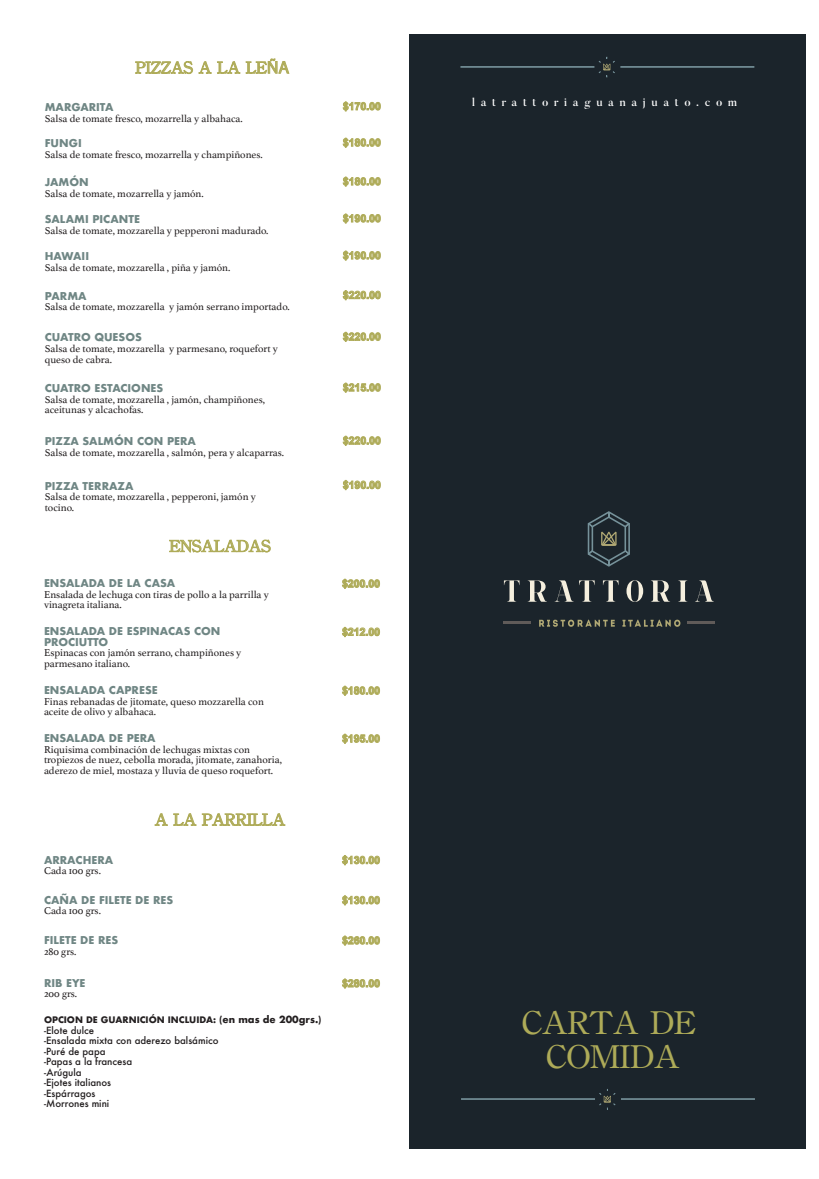
<style>
.page{position:relative;width:819px;height:1179px;background:#fff}
.page>*{position:absolute;margin:0;border:0;box-sizing:border-box;transform-origin:0 0}
.t1{font:35px/34.1px "DF Kai Shu SB Estd BF";color:#aeab58;text-align:center}
.t2{font:17.5px "DF Kai Shu SB Estd BF";color:#aeab58}
.t3{font:500 11.38px "Butler";letter-spacing:.5em;color:#fff}
.t4{font:10.5px/10.5px "Athelas";color:#231f20}
.t5{font:700 10.5px/10.5px "Futura";color:#6f8684}
.t6{font:700 10.5px "Arial";color:#aeab58}
.t7{font:500 9.62px/10.5px "Futura";color:#231f20}
.t8{font:700 8.75px "Futura";color:#231f20}
.s1{font-family:"Myriad Pro"}
.s2{font-size:9.62px}
</style>
<div class="page">
<svg style="left:169px;top:539px;width:101px;height:13px"></svg>
<svg style="left:155px;top:813px;width:41px;height:12px"></svg>
<svg style="left:202px;top:813px;width:83px;height:12px"></svg>
<svg style="left:135px;top:61px;width:58px;height:13px"></svg>
<svg style="left:199px;top:61px;width:12px;height:12px"></svg>
<svg style="left:217px;top:61px;width:23px;height:12px"></svg>
<svg style="left:246px;top:59px;width:43px;height:15px"></svg>
<svg style="left:343px;top:102px;width:37px;height:9px"></svg>
<svg style="left:343px;top:138px;width:37px;height:9px"></svg>
<svg style="left:343px;top:177px;width:37px;height:9px"></svg>
<svg style="left:343px;top:214px;width:37px;height:9px"></svg>
<svg style="left:343px;top:251px;width:37px;height:9px"></svg>
<svg style="left:343px;top:290px;width:37px;height:10px"></svg>
<svg style="left:343px;top:332px;width:37px;height:9px"></svg>
<svg style="left:343px;top:383px;width:37px;height:9px"></svg>
<svg style="left:343px;top:436px;width:37px;height:9px"></svg>
<svg style="left:343px;top:480px;width:37px;height:9px"></svg>
<svg style="left:342px;top:579px;width:38px;height:9px"></svg>
<svg style="left:342px;top:627px;width:38px;height:9px"></svg>
<svg style="left:342px;top:685px;width:38px;height:10px"></svg>
<svg style="left:342px;top:733px;width:38px;height:10px"></svg>
<svg style="left:342px;top:855px;width:38px;height:9px"></svg>
<svg style="left:342px;top:895px;width:38px;height:9px"></svg>
<svg style="left:342px;top:935px;width:38px;height:10px"></svg>
<svg style="left:342px;top:978px;width:38px;height:10px"></svg>
<div style="left:408px;top:34px;width:397px;height:1114px;background:#1b242b"></div>
<svg style="left:587px;top:511px;width:43px;height:55px"></svg>
<hr style="left:503px;top:621px;width:27px;height:3px;background:#605b59">
<hr style="left:688px;top:621px;width:27px;height:3px;background:#605b59">
<svg style="left:539px;top:619px;width:75px;height:8px"></svg>
<svg style="left:622px;top:619px;width:58px;height:8px"></svg>
<svg style="left:504px;top:580px;width:15px;height:21px"></svg>
<svg style="left:527px;top:580px;width:19px;height:21px"></svg>
<svg style="left:556px;top:580px;width:16px;height:21px"></svg>
<svg style="left:579px;top:580px;width:15px;height:21px"></svg>
<svg style="left:603px;top:580px;width:15px;height:21px"></svg>
<svg style="left:626px;top:580px;width:17px;height:21px"></svg>
<svg style="left:651px;top:580px;width:18px;height:21px"></svg>
<svg style="left:678px;top:580px;width:9px;height:21px"></svg>
<svg style="left:696px;top:580px;width:17px;height:21px"></svg>
<hr style="left:461px;top:1097px;width:134px;height:2px;background:#76929a">
<hr style="left:621px;top:1097px;width:134px;height:2px;background:#76929a">
<svg style="left:599px;top:1089px;width:16px;height:20px"></svg>
<hr style="left:460px;top:66px;width:134px;height:2px;background:#76929a">
<hr style="left:620px;top:66px;width:134px;height:2px;background:#76929a">
<svg style="left:598px;top:57px;width:16px;height:20px"></svg>
<h2 class="t2" style="left:135px;top:58px;width:155px">PIZZAS A LA LE<span class="s1">ÑA</span></h2>
<p class="t5" style="left:45px;top:102px;width:70px">MARGARITA</p>
<p class="t4" style="left:45px;top:112px;width:199px">Salsa de tomate fresco, mozarrella y albahaca.</p>
<p class="t6" style="left:343px;top:99px;width:39px">$170.00</p>
<p class="t3" style="left:472px;top:94px;width:266px">latrattoriaguanajuato.com</p>
<p class="t5" style="left:45px;top:138px;width:38px">FUNGI</p>
<p class="t4" style="left:45px;top:149px;width:219px">Salsa de tomate fresco, mozarrella y champiñones.</p>
<p class="t6" style="left:343px;top:135px;width:39px">$180.00</p>
<p class="t5" style="left:45px;top:177px;width:45px">JAMÓN</p>
<p class="t4" style="left:45px;top:188px;width:160px">Salsa de tomate, mozarrella y jamón.</p>
<p class="t6" style="left:343px;top:174px;width:39px">$180.00</p>
<p class="t5" style="left:45px;top:214px;width:97px">SALAMI PICANTE</p>
<p class="t4" style="left:45px;top:224px;width:225px">Salsa de tomate, mozzarella y pepperoni madurado.</p>
<p class="t6" style="left:343px;top:211px;width:39px">$190.00</p>
<p class="t5" style="left:45px;top:251px;width:46px">HAWAII</p>
<p class="t4" style="left:45px;top:261px;width:187px">Salsa de tomate, mozzarella , piña y jamón.</p>
<p class="t6" style="left:343px;top:248px;width:39px">$190.00</p>
<p class="t5" style="left:45px;top:290px;width:43px">PARMA</p>
<p class="t4" style="left:45px;top:301px;width:246px">Salsa de tomate, mozzarella y jamón serrano importado.</p>
<p class="t6" style="left:343px;top:288px;width:39px">$220.00</p>
<p class="t5" style="left:45px;top:332px;width:99px">CUATRO QUESOS</p>
<p class="t4" style="left:45px;top:343px;width:235px">Salsa de tomate, mozzarella y parmesano, roquefort y queso de cabra.</p>
<p class="t6" style="left:343px;top:330px;width:39px">$220.00</p>
<p class="t5" style="left:45px;top:383px;width:120px">CUATRO ESTACIONES</p>
<p class="t4" style="left:45px;top:393px;width:222px">Salsa de tomate, mozzarella , jamón, champiñones, aceitunas y alcachofas.</p>
<p class="t6" style="left:343px;top:380px;width:39px">$215.00</p>
<p class="t5" style="left:45px;top:436px;width:153px">PIZZA SALMÓN CON PERA</p>
<p class="t4" style="left:45px;top:447px;width:241px">Salsa de tomate, mozzarella , salmón, pera y alcaparras.</p>
<p class="t6" style="left:343px;top:433px;width:39px">$220.00</p>
<p class="t5" style="left:45px;top:480px;width:90px">PIZZA TERRAZA</p>
<p class="t4" style="left:45px;top:491px;width:213px">Salsa de tomate, mozzarella , pepperoni, jamón y tocino.</p>
<p class="t6" style="left:343px;top:478px;width:39px">$190.00</p>
<h2 class="t2" style="left:169px;top:536px;width:103px">ENSALADAS</h2>
<p class="t5" style="left:44px;top:578px;width:133px">ENSALADA DE LA CASA</p>
<p class="t4" style="left:44px;top:588px;width:226px">Ensalada de lechuga con tiras de pollo a la parrilla y vinagreta italiana.</p>
<p class="t6" style="left:342px;top:576px;width:39px">$200.00</p>
<p class="t5" style="left:44px;top:626px;width:178px">ENSALADA DE ESPINACAS CON<br>PROCIUTTO</p>
<p class="t4" style="left:44px;top:647px;width:199px">Espinacas con jamón serrano, champiñones y parmesano italiano.</p>
<p class="t6" style="left:342px;top:624px;width:39px">$212.00</p>
<p class="t5" style="left:44px;top:684px;width:115px">ENSALADA CAPRESE</p>
<p class="t4" style="left:44px;top:695px;width:221px">Finas rebanadas de jitomate, queso mozzarella con aceite de olivo y albahaca.</p>
<p class="t6" style="left:342px;top:683px;width:39px">$180.00</p>
<p class="t5" style="left:44px;top:732px;width:113px">ENSALADA DE PERA</p>
<p class="t4" style="left:44px;top:743px;width:239px">Riquisima combinación de lechugas mixtas con tropiezos de nuez, cebolla morada, jitomate, zanahoria, aderezo de miel, mostaza y lluvia de queso roquefort.</p>
<p class="t6" style="left:342px;top:731px;width:39px">$195.00</p>
<h2 class="t2" style="left:155px;top:810px;width:132px">A LA PARRILLA</h2>
<p class="t5" style="left:44px;top:854px;width:71px">ARRACHERA</p>
<p class="t4" style="left:44px;top:864px;width:58px">Cada 100 grs.</p>
<p class="t6" style="left:342px;top:852px;width:39px">$130.00</p>
<p class="t5" style="left:44px;top:894px;width:131px">CAÑA DE FILETE DE RES</p>
<p class="t4" style="left:44px;top:905px;width:58px">Cada 100 grs.</p>
<p class="t6" style="left:342px;top:893px;width:39px">$130.00</p>
<p class="t5" style="left:44px;top:934px;width:76px">FILETE DE RES</p>
<p class="t4" style="left:44px;top:945px;width:34px">280 grs.</p>
<p class="t6" style="left:342px;top:933px;width:39px">$260.00</p>
<p class="t5" style="left:44px;top:977px;width:43px">RIB EYE</p>
<p class="t4" style="left:44px;top:988px;width:35px">200 grs.</p>
<p class="t6" style="left:342px;top:976px;width:39px">$280.00</p>
<p class="t8" style="left:44px;top:1013px;width:279px">OPCION DE GUARNICIÓN INCLUIDA: (<span class="s2">en mas de 200grs.</span>)</p>
<p class="t7" style="left:44px;top:1024px;width:176px">-Elote dulce<br>-Ensalada mixta con aderezo balsámico -Puré de papa<br>-Papas a la francesa<br>-Arúgula<br>-Ejotes italianos<br>-Espárragos<br>-Morrones mini</p>
<h1 class="t1" style="left:522px;top:1004px;width:175px">CARTA DE<br>COMIDA</h1>
</div>
